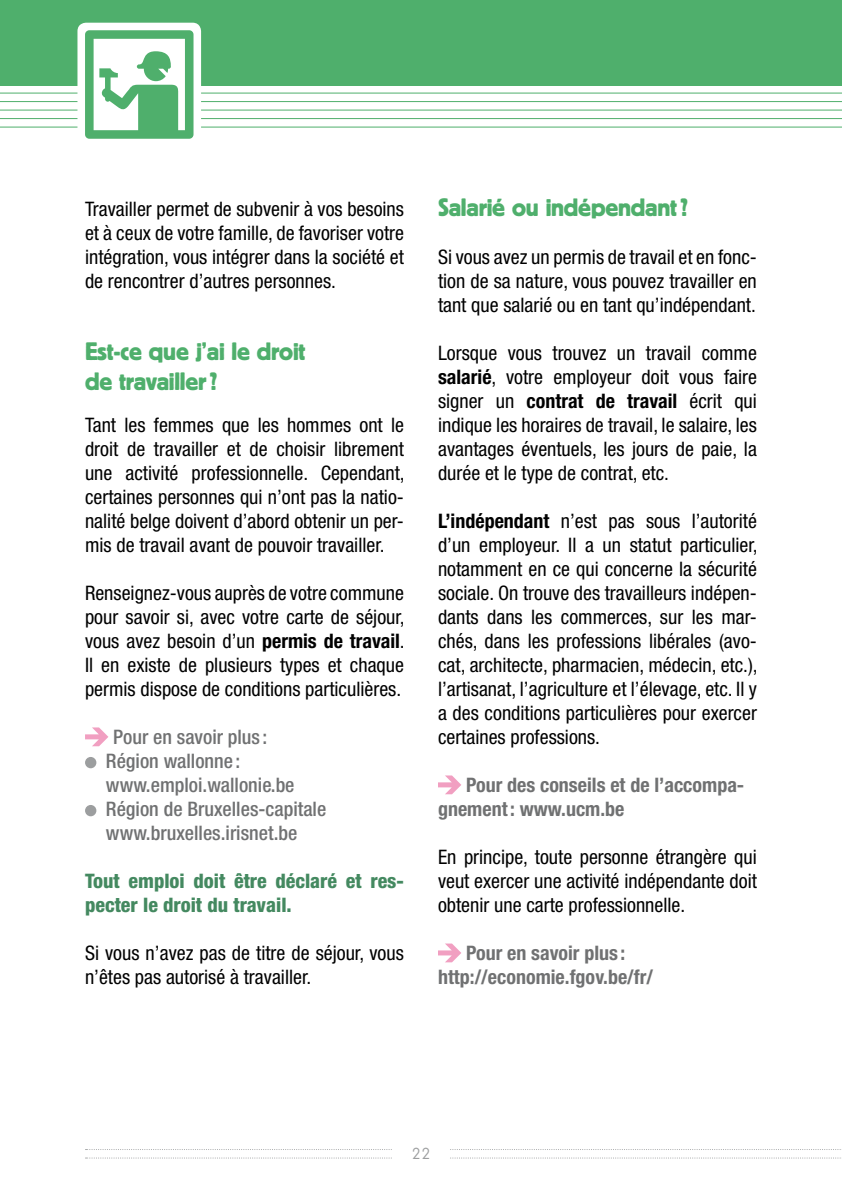
<style>
.page{position:relative;width:842px;height:1191px;background:#fff}
.page>*{position:absolute;margin:0;border:0;box-sizing:border-box;transform-origin:0 0}
.t1{font:25px/30px "Block BE";letter-spacing:-.01em;color:#4faf6c}
.t2{font:condensed 20px/24px "Helvetica Neue";color:#000;text-align:justify}
.t3{font:500 condensed 20px/24px "Helvetica Neue";color:#707172}
.t4{font:700 condensed 20px/24px "Helvetica Neue";color:#707172}
.t5{font:800 condensed 20px/24px "Helvetica Neue";color:#448960}
.t6{font:100 16px "Base Mono Wide";color:#9c9e9f}
.s1{font-weight:700}
</style>
<div class="page">
<svg style="left:86px;top:1149px;width:755px;height:1px"></svg>
<svg style="left:86px;top:1157px;width:755px;height:1px"></svg>
<div style="left:393px;top:1146px;width:56px;height:25px;background:#fff"></div>
<svg style="left:85px;top:727px;width:23px;height:19px"></svg>
<div style="left:85px;top:757px;width:11px;height:11px;background:#9c9e9f;border-radius:50%"></div>
<div style="left:85px;top:805px;width:11px;height:11px;background:#9c9e9f;border-radius:50%"></div>
<svg style="left:438px;top:775px;width:23px;height:19px"></svg>
<svg style="left:438px;top:943px;width:23px;height:19px"></svg>
<hr style="left:0;top:93px;width:842px;height:1px;background:#4faf6c">
<hr style="left:0;top:101px;width:842px;height:1px;background:#4faf6c">
<hr style="left:0;top:110px;width:842px;height:1px;background:#4faf6c">
<hr style="left:0;top:118px;width:842px;height:1px;background:#4faf6c">
<hr style="left:0;top:127px;width:842px;height:1px;background:#4faf6c">
<div style="left:0;top:0;width:842px;height:85px;background:#4faf6c"></div>
<div style="left:77px;top:23px;width:124px;height:123px;background:#fff;border-radius:9px"></div>
<svg style="left:85px;top:30px;width:108px;height:109px"></svg>
<p class="t2" style="left:85px;top:197px;width:320px">Travailler permet de subvenir à vos besoins et à ceux de votre famille, de favoriser votre intégration, vous intégrer dans la société et de rencontrer d’autres personnes.</p>
<p class="t1" style="left:85px;top:335px;width:222px">Est-ce que j’ai le droit de travailler?</p>
<p class="t2" style="left:85px;top:413px;width:321px">Tant les femmes que les hommes ont le droit de travailler et de choisir librement une activité professionnelle. Cependant, certaines personnes qui n’ont pas la natio&shy;nalité belge doivent d’abord obtenir un per&shy;mis de travail avant de pouvoir travailler.</p>
<p class="t2" style="left:85px;top:581px;width:321px">Renseignez-vous auprès de votre commune pour savoir si, avec votre carte de séjour, vous avez besoin d’un <span class="s1">permis de travail</span>.<br>Il en existe de plusieurs types et chaque permis dispose de conditions particulières.</p>
<p class="t3" style="left:106px;top:725px;width:222px;text-indent:7px">Pour en savoir plus :<br>Région wallonne : www.emploi.wallonie.be<br>Région de Bruxelles-capitale www.bruxelles.irisnet.be</p>
<p class="t5" style="left:85px;top:869px;width:320px">Tout emploi doit être déclaré et res&shy;pecter le droit du travail.</p>
<p class="t2" style="left:85px;top:941px;width:320px">Si vous n’avez pas de titre de séjour, vous n’êtes pas autorisé à travailler.</p>
<p class="t1" style="left:438px;top:191px;width:252px">Salarié ou indépendant?</p>
<p class="t2" style="left:438px;top:245px;width:320px">Si vous avez un permis de travail et en fonc&shy;tion de sa nature, vous pouvez travailler en tant que salarié ou en tant qu’indépendant.</p>
<p class="t2" style="left:438px;top:341px;width:320px">Lorsque vous trouvez un travail comme <span class="s1">salarié</span>, votre employeur doit vous faire signer un <span class="s1">contrat de travail</span> écrit qui indique les horaires de travail, le salaire, les avantages éventuels, les jours de paie, la durée et le type de contrat, etc.</p>
<p class="t2" style="left:438px;top:509px;width:321px"><span class="s1">L’indépendant</span> n’est pas sous l’autorité d’un employeur. Il a un statut particulier, notamment en ce qui concerne la sécurité sociale. On trouve des travailleurs indépen&shy;dants dans les commerces, sur les mar&shy;chés, dans les professions libérales (avo&shy;cat, architecte, pharmacien, médecin, etc.), l’artisanat, l’agriculture et l’élevage, etc. Il y a des conditions particulières pour exercer certaines professions.</p>
<p class="t4" style="left:438px;top:773px;width:308px;text-indent:28px">Pour des conseils et de l’accompa&shy;gnement: www.ucm.be</p>
<p class="t2" style="left:438px;top:845px;width:320px">En principe, toute personne étrangère qui veut exercer une activité indépendante doit obtenir une carte professionnelle.</p>
<p class="t4" style="left:438px;top:941px;width:217px;text-align:center">Pour en savoir plus : http://economie.fgov.be/fr/</p>
<p class="t6" style="left:411px;top:1142px;width:21px">22</p>
</div>
